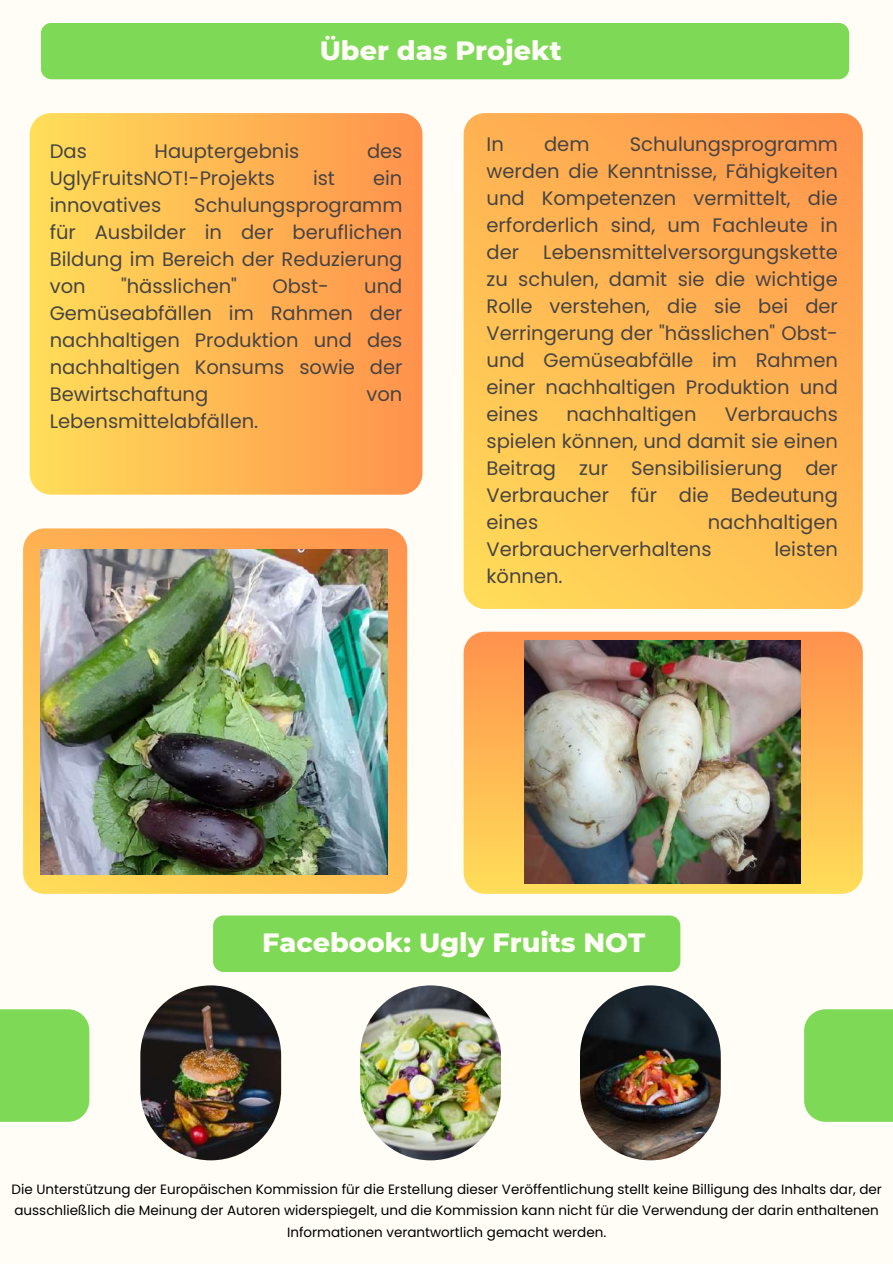
<style>
.page{position:relative;width:893px;height:1264px;background:#fff}
.page>*{position:absolute;margin:0;border:0;box-sizing:border-box;transform-origin:0 0}
.t1{font:800 27px "Montserrat";color:#fffdf6}
.t2{font:19.5px/27px "Poppins";color:#474443;text-align:justify}
.t3{font:13.5px/21.3px "Poppins";color:#000;text-align:center}
</style>
<div class="page">
<div style="left:0;top:0;width:892px;height:1263px;background:#fffdf6"></div>
<div style="left:213px;top:915px;width:467px;height:57px;background:#7ed957;border-radius:11px"></div>
<svg style="left:23px;top:528px;width:384px;height:365px"></svg>
<img style="left:140px;top:985px;width:141px;height:175px;border-radius:70px">
<img style="left:360px;top:985px;width:141px;height:175px;border-radius:70px">
<img style="left:580px;top:985px;width:140px;height:175px;border-radius:70px">
<div style="left:0;top:1009px;width:89px;height:112px;background:#7ed957"></div>
<div style="left:804px;top:1009px;width:88px;height:112px;background:#7ed957"></div>
<div style="left:463px;top:631px;width:399px;height:262px;background:linear-gradient(to bottom,#ff914d,#ffdd59);border-radius:21px"></div>
<div style="left:30px;top:113px;width:392px;height:381px;background:linear-gradient(to right,#ffde59,#ff924d);border-radius:21px"></div>
<svg style="left:463px;top:113px;width:399px;height:496px"></svg>
<div style="left:41px;top:23px;width:808px;height:56px;background:#7ed957;border-radius:11px"></div>
<img style="left:41px;top:549px;width:346px;height:325px">
<img style="left:524px;top:641px;width:276px;height:243px">
<h1 class="t1" style="left:320px;top:33px;width:243px">Über das Projekt</h1>
<p class="t2" style="left:50px;top:137px;width:39px">Das</p>
<p class="t2" style="left:154px;top:137px;width:146px">Hauptergebnis</p>
<p class="t2" style="left:367px;top:137px;width:37px">des</p>
<p class="t2" style="left:50px;top:164px;width:227px">UglyFruitsNOT!-Projekts</p>
<p class="t2" style="left:313px;top:164px;width:24px">ist</p>
<p class="t2" style="left:373px;top:164px;width:31px">ein</p>
<p class="t2" style="left:50px;top:191px;width:113px">innovatives</p>
<p class="t2" style="left:50px;top:191px;width:354px;text-indent:144px">Schulungsprogramm für Ausbilder in der beruflichen Bildung im Bereich der Reduzierung von</p>
<p class="t2" style="left:121px;top:272px;width:117px">"hässlichen"</p>
<p class="t2" style="left:272px;top:272px;width:58px">Obst-</p>
<p class="t2" style="left:50px;top:272px;width:354px;text-indent:314px">und Gemüseabfällen im Rahmen der nachhaltigen Produktion und des nachhaltigen Konsums sowie der Bewirtschaftung</p>
<p class="t2" style="left:366px;top:380px;width:37px">von</p>
<p class="t2" style="left:50px;top:407px;width:210px">Lebensmittelabfällen.</p>
<p class="t2" style="left:486px;top:130px;width:353px;text-indent:143px">Schulungsprogramm werden die Kenntnisse, Fähigkeiten und Kompetenzen vermittelt, die erforderlich sind, um Fachleute in der Lebensmittelversorgungskette zu schulen, damit sie die wichtige Rolle verstehen, die sie bei der Verringerung der "hässlichen" Obst&shy;und Gemüseabfälle im Rahmen einer nachhaltigen Produktion und eines</p>
<p class="t2" style="left:486px;top:130px;width:19px">In</p>
<p class="t2" style="left:544px;top:130px;width:47px">dem</p>
<p class="t2" style="left:566px;top:400px;width:132px">nachhaltigen</p>
<p class="t2" style="left:486px;top:400px;width:353px;text-indent:238px">Verbrauchs spielen können, und damit sie einen Beitrag zur Sensibilisierung der Verbraucher für die Bedeutung eines</p>
<p class="t2" style="left:486px;top:508px;width:353px;text-indent:221px">nachhaltigen<br>Verbraucherverhaltens</p>
<p class="t2" style="left:774px;top:535px;width:65px">leisten</p>
<p class="t2" style="left:486px;top:562px;width:78px">können.</p>
<h1 class="t1" style="left:262px;top:926px;width:384px">Facebook: Ugly Fruits NOT</h1>
<p class="t3" style="left:11px;top:1178px;width:871px">Die Unterstützung der Europäischen Kommission für die Erstellung dieser Veröffentlichung stellt keine Billigung des Inhalts dar, der ausschließlich die Meinung der Autoren widerspiegelt, und die Kommission kann nicht für die Verwendung der darin enthaltenen<br>Informationen verantwortlich gemacht werden.</p>
</div>
